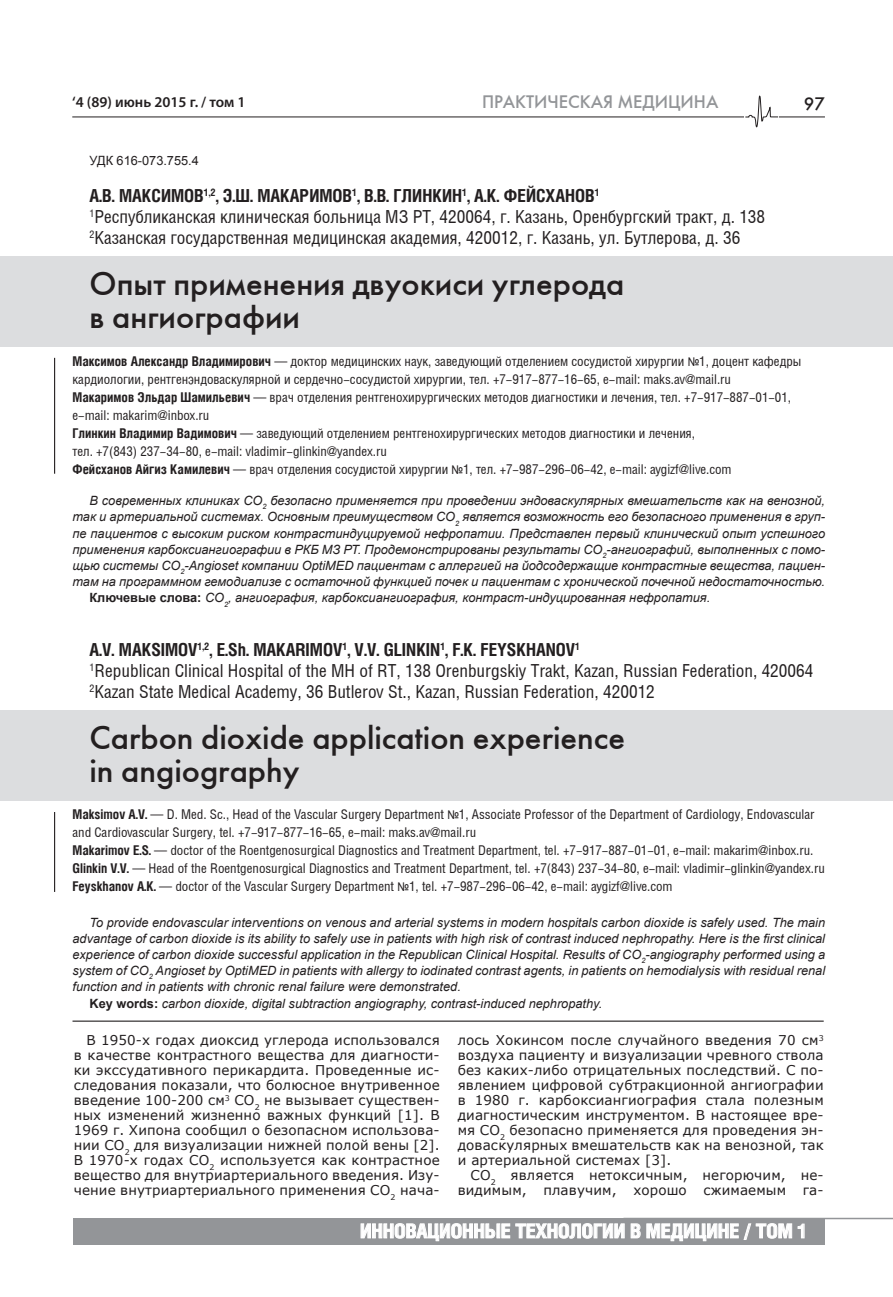
<style>
.page{position:relative;width:893px;height:1297px;background:#fff}
.page>*{position:absolute;margin:0;border:0;box-sizing:border-box;transform-origin:0 0}
.t1{font:33px/33px "Futuris C";color:#231f20}
.t2{font:700 19.5px "Helios Cond";color:#fff;scale:1.05 1}
.t3{font:18px/21px "Helios Cond";color:#231f20}
.t4{font:18px "Futuris C";color:#939598}
.t5{font:18px "Futuris C";color:#231f20}
.t6{font:600 15px "Myriad Pro";color:#231f20}
.t7{font:13.5px/18px "Helios Cond";color:#231f20}
.t8{font:13.5px/15px "Verdana";letter-spacing:.01em;color:#231f20;text-align:justify}
.t9{font:italic 12.75px "Arial";color:#231f20}
.t10{font:12.75px "Arial";color:#231f20}
.s1{font-weight:700}
.s2{font-family:"Arial";font-size:12px}
.s3{font-weight:700;font-style:normal}
</style>
<div class="page">
<hr style="left:72px;top:117px;width:753px;height:1px;background:#231f20">
<div style="left:73px;top:1218px;width:751px;height:27px;background:#939598"></div>
<svg style="left:361px;top:1223px;width:263px;height:18px"></svg>
<svg style="left:631px;top:1223px;width:9px;height:15px"></svg>
<svg style="left:647px;top:1223px;width:145px;height:18px"></svg>
<svg style="left:798px;top:1224px;width:6px;height:14px"></svg>
<hr style="left:623px;top:1218px;width:270px;height:1px;background:#939598">
<div style="left:744px;top:95px;width:35px;height:33px;background:#fff"></div>
<svg style="left:745px;top:95px;width:34px;height:33px"></svg>
<div style="left:0;top:257px;width:893px;height:90px;background:#dcdddf"></div>
<div style="left:0;top:710px;width:893px;height:90px;background:#dcdddf"></div>
<hr style="left:54px;top:358px;width:1px;height:116px;background:#231f20">
<hr style="left:54px;top:812px;width:1px;height:80px;background:#231f20">
<hr style="left:73px;top:1020px;width:751px;height:2px;background:#231f20">
<p class="t6" style="left:72px;top:92px;width:175px">‘4 (89) июнь 2015 г. / том 1</p>
<h3 class="t4" style="left:482px;top:91px;width:238px">ПРАКТИЧЕСКАЯ МЕДИЦИНА</h3>
<h3 class="t5" style="left:804px;top:93px;width:23px">97</h3>
<p class="t10" style="left:90px;top:152px;width:111px">УДК 616-073.755.4</p>
<p class="t3" style="left:90px;top:185px;width:677px"><span class="s1">А.В. МАКСИМОВ</span><sup>1,2</sup><span class="s1">, Э.Ш. МАКАРИМОВ</span><sup>1</sup><span class="s1">, В.В. ГЛИНКИН</span><sup>1</sup><span class="s1">, А.К. ФЕЙСХАНОВ</span><sup>1<br></sup><sup>1</sup>Республиканская клиническая больница МЗ РТ, 420064, г. Казань, Оренбургский тракт, д. 138<br><sup>2</sup>Казанская государственная медицинская академия, 420012, г. Казань, ул. Бутлерова, д. 36</p>
<h1 class="t1" style="left:90px;top:267px;width:536px">Опыт применения двуокиси углерода в ангиографии</h1>
<p class="t7" style="left:73px;top:352px;width:730px"><span class="s1">Максимов Александр Владимирович</span> — доктор медицинских наук, заведующий отделением сосудистой хирургии <span class="s2">№</span>1, доцент кафедры кардиологии, рентгенэндоваскулярной и сердечно-сосудистой хирургии, тел. +7-917-877-16-65, e-mail: maks.av@mail.ru<br><span class="s1">Макаримов Эльдар Шамильевич</span> — врач отделения рентгенохирургических методов диагностики и лечения, тел. +7-917-887-01-01, e-mail: makarim@inbox.ru<br><span class="s1">Глинкин Владимир Вадимович</span> — заведующий отделением рентгенохирургических методов диагностики и лечения,<br>тел. +7(843) 237-34-80, e-mail: vladimir-glinkin@yandex.ru<br><span class="s1">Фейсханов Айгиз Камилевич</span> — врач отделения сосудистой хирургии <span class="s2">№</span>1, тел. +7-987-296-06-42, e-mail: aygizf@live.com</p>
<p class="t9" style="left:90px;top:492px;width:737px">В современных клиниках СО<sub>2</sub> безопасно применяется при проведении эндоваскулярных вмешательств как на венозной,</p>
<p class="t9" style="left:72px;top:509px;width:754px">так и артериальной системах. Основным преимуществом СО<sub>2</sub> является возможность его безопасного применения в груп-</p>
<p class="t9" style="left:73px;top:525px;width:754px">пе пациентов с высоким риском контрастиндуцируемой нефропатии. Представлен первый клинический опыт успешного</p>
<p class="t9" style="left:73px;top:541px;width:754px">применения карбоксиангиографии в РКБ МЗ РТ. Продемонстрированы результаты СО<sub>2</sub>-ангиографий, выполненных с помо-</p>
<p class="t9" style="left:73px;top:557px;width:754px">щью системы СО<sub>2</sub>-Angioset компании OptiMED пациентам с аллергией на йодсодержащие контрастные вещества, пациен-</p>
<p class="t9" style="left:72px;top:573px;width:754px">там на программном гемодиализе с остаточной функцией почек и пациентам с хронической почечной недостаточностью.</p>
<p class="t9" style="left:90px;top:590px;width:622px"><span class="s3">Ключевые слова:</span> СО<sub>2</sub>, ангиография, карбоксиангиография, контраст-индуцированная нефропатия.</p>
<p class="t3" style="left:90px;top:639px;width:725px"><span class="s1">A.V. MAKSIMOV</span><sup>1,2</sup><span class="s1">, E.Sh. MAKARIMOV</span><sup>1</sup><span class="s1">, V.V. GLINKIN</span><sup>1</sup><span class="s1">, F.K. FEYSKHANOV</span><sup>1<br></sup><sup>1</sup>Republican Clinical Hospital of the MH of RT, 138 Orenburgskiy Trakt, Kazan, Russian Federation, 420064<br><sup>2</sup>Kazan State Medical Academy, 36 Butlerov St., Kazan, Russian Federation, 420012</p>
<h1 class="t1" style="left:90px;top:721px;width:537px">Carbon dioxide application experience in angiography</h1>
<p class="t7" style="left:72px;top:806px;width:754px"><span class="s1">Maksimov A.V.</span> — D. Med. Sc., Head of the Vascular Surgery Department <span class="s2">№</span>1, Associate Professor of the Department of Cardiology, Endovascular and Cardiovascular Surgery, tel. +7-917-877-16-65, e-mail: maks.av@mail.ru<br><span class="s1">Makarimov E.S.</span> — doctor of the Roentgenosurgical Diagnostics and Treatment Department, tel. +7-917-887-01-01, e-mail: makarim@inbox.ru.<br><span class="s1">Glinkin V.V.</span> — Head of the Roentgenosurgical Diagnostics and Treatment Department, tel. +7(843) 237-34-80, e-mail: vladimir-glinkin@yandex.ru <span class="s1">Feyskhanov A.K.</span> — doctor of the Vascular Surgery Department <span class="s2">№</span>1, tel. +7-987-296-06-42, e-mail: aygizf@live.com</p>
<p class="t9" style="left:90px;top:914px;width:737px">To provide endovascular interventions on venous and arterial systems in modern hospitals carbon dioxide is safely used. The main</p>
<p class="t9" style="left:73px;top:930px;width:754px">advantage of carbon dioxide is its ability to safely use in patients with high risk of contrast induced nephropathy. Here is the first clinical</p>
<p class="t9" style="left:73px;top:946px;width:754px">experience of carbon dioxide successful application in the Republican Clinical Hospital. Results of CO<sub>2</sub>-angiography performed using a</p>
<p class="t9" style="left:73px;top:962px;width:754px">system of CO<sub>2</sub> Angioset by OptiMED in patients with allergy to iodinated contrast agents, in patients on hemodialysis with residual renal</p>
<p class="t9" style="left:73px;top:978px;width:390px">function and in patients with chronic renal failure were demonstrated.</p>
<p class="t9" style="left:90px;top:995px;width:514px"><span class="s3">Key words:</span> carbon dioxide, digital subtraction angiography, contrast-induced nephropathy.</p>
<p class="t8" style="left:74px;top:1033px;width:368px;text-indent:13px">В 1950-х годах диоксид углерода использовался в качестве контрастного вещества для диагности&shy;ки экссудативного перикардита. Проведенные ис&shy;следования показали, что болюсное внутривенное введение 100-200 см<sup>3</sup> CO<sub>2</sub> не вызывает существен&shy;ных изменений жизненно важных функций [1]. В 1969 г. Хипона сообщил о безопасном использова&shy;нии CO<sub>2</sub> для визуализации нижней полой вены [2].<br>В 1970-х годах CO<sub>2</sub> используется как контрастное вещество для внутриартериального введения. Изу&shy;чение внутриартериального применения CO<sub>2</sub> нача-</p>
<p class="t8" style="left:458px;top:1033px;width:368px">лось Хокинсом после случайного введения 70 см<sup>3 </sup>воздуха пациенту и визуализации чревного ствола без каких-либо отрицательных последствий. С по&shy;явлением цифровой субтракционной ангиографии в 1980 г. карбоксиангиография стала полезным диагностическим инструментом. В настоящее вре&shy;мя CO<sub>2</sub> безопасно применяется для проведения эн&shy;доваскулярных вмешательств как на венозной, так и артериальной системах [3].</p>
<p class="t8" style="left:458px;top:1168px;width:367px;text-align:right">СО<sub>2</sub> является нетоксичным, негорючим, не&shy;видимым, плавучим, хорошо сжимаемым га-</p>
<h2 class="t2" style="left:360px;top:1219px;width:427px">ИННОВАЦИОННЫЕ ТЕХНОЛОГИИ В МЕДИЦИНЕ / ТОМ 1</h2>
</div>
